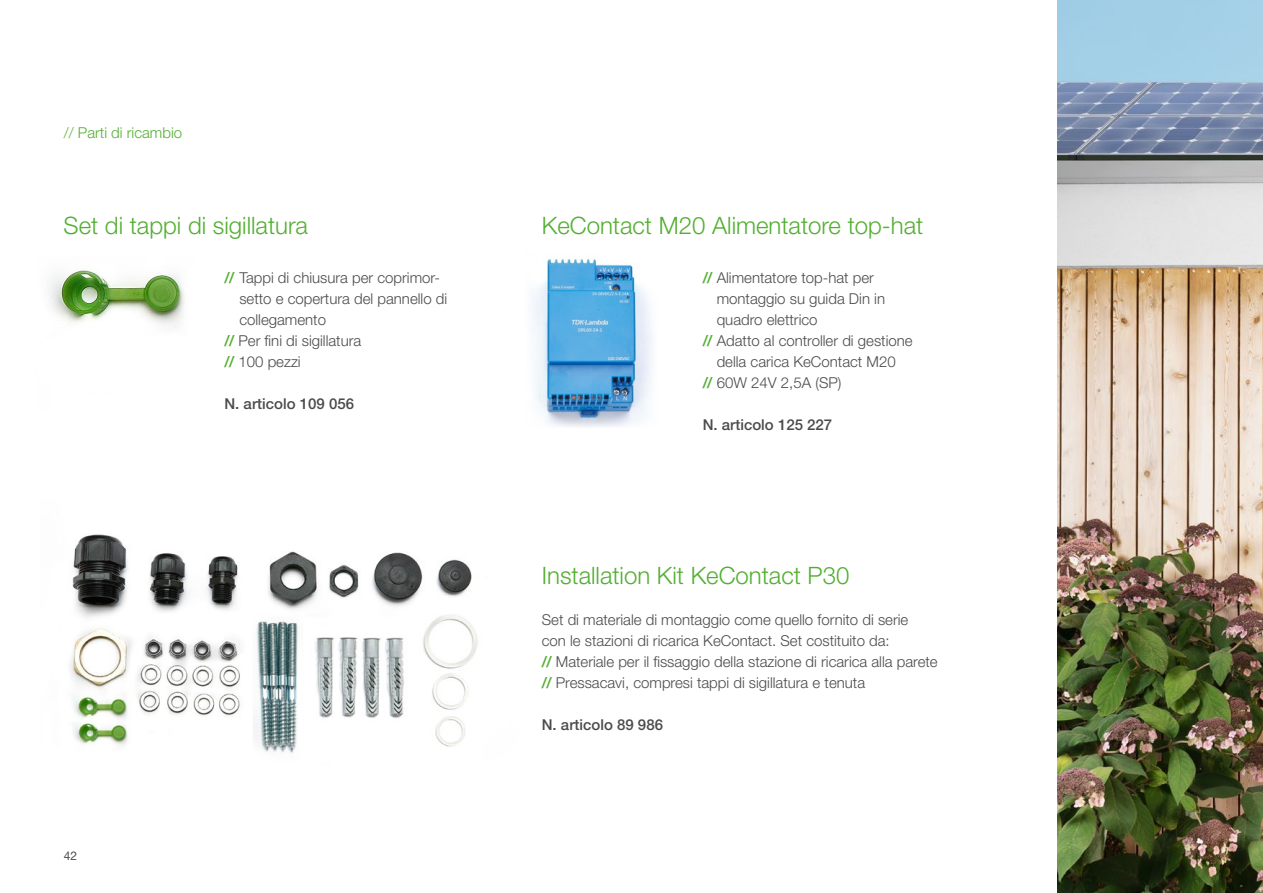
<style>
.page{position:relative;width:1263px;height:893px;background:#fff}
.page>*{position:absolute;margin:0;border:0;box-sizing:border-box;transform-origin:0 0}
.t1{font:300 24px "Helvetica Neue LT Pro";color:#53af32}
.t2{font:300 15px/21px "Helvetica Neue LT Pro";color:#4b4b4a}
.t3{font:500 15px "Helvetica Neue LT Pro";color:#4b4b4a}
.t4{font:300 15px "Helvetica Neue LT Pro";color:#53af32}
.t5{font:12px "Helvetica Neue LT Pro";color:#4b4b4a}
.s1{font-weight:500;color:#53af32}
</style>
<div class="page">
<img style="left:1058px;top:0;width:205px;height:893px">
<img style="left:532px;top:258px;width:120px;height:169px">
<img style="left:70px;top:534px;width:408px;height:219px">
<img style="left:48px;top:270px;width:137px;height:58px">
<p class="t4" style="left:64px;top:124px;width:120px">// Parti di ricambio</p>
<h1 class="t1" style="left:64px;top:211px;width:246px">Set di tappi di sigillatura</h1>
<h1 class="t1" style="left:542px;top:211px;width:383px">KeContact M20 Alimentatore top-hat</h1>
<p class="t2" style="left:224px;top:266px;width:217px"><span class="s1">//</span> Tappi di chiusura per coprimor-</p>
<p class="t2" style="left:239px;top:287px;width:209px">setto e copertura del pannello di</p>
<p class="t2" style="left:239px;top:308px;width:88px">collegamento</p>
<p class="t2" style="left:224px;top:329px;width:138px"><span class="s1">//</span> Per fini di sigillatura</p>
<p class="t2" style="left:224px;top:350px;width:78px"><span class="s1">//</span> 100 pezzi</p>
<p class="t3" style="left:224px;top:394px;width:131px">N. articolo 109 056</p>
<p class="t2" style="left:703px;top:266px;width:173px"><span class="s1">//</span> Alimentatore top-hat per</p>
<p class="t2" style="left:717px;top:287px;width:170px">montaggio su guida Din in</p>
<p class="t2" style="left:717px;top:308px;width:102px">quadro elettrico</p>
<p class="t2" style="left:703px;top:329px;width:211px"><span class="s1">//</span> Adatto al controller di gestione</p>
<p class="t2" style="left:717px;top:350px;width:180px">della carica KeContact M20</p>
<p class="t2" style="left:703px;top:371px;width:140px"><span class="s1">//</span> 60W 24V 2,5A (SP)</p>
<p class="t3" style="left:703px;top:415px;width:131px">N. articolo 125 227</p>
<p class="t5" style="left:64px;top:848px;width:15px">42</p>
<h1 class="t1" style="left:542px;top:561px;width:309px">Installation Kit KeContact P30</h1>
<p class="t2" style="left:542px;top:609px;width:397px">Set di materiale di montaggio come quello fornito di serie<br>con le stazioni di ricarica KeContact. Set costituito da:<br><span class="s1">//</span> Materiale per il fissaggio della stazione di ricarica alla parete <span class="s1">//</span> Pressacavi, compresi tappi di sigillatura e tenuta</p>
<p class="t3" style="left:542px;top:715px;width:123px">N. articolo 89 986</p>
</div>
